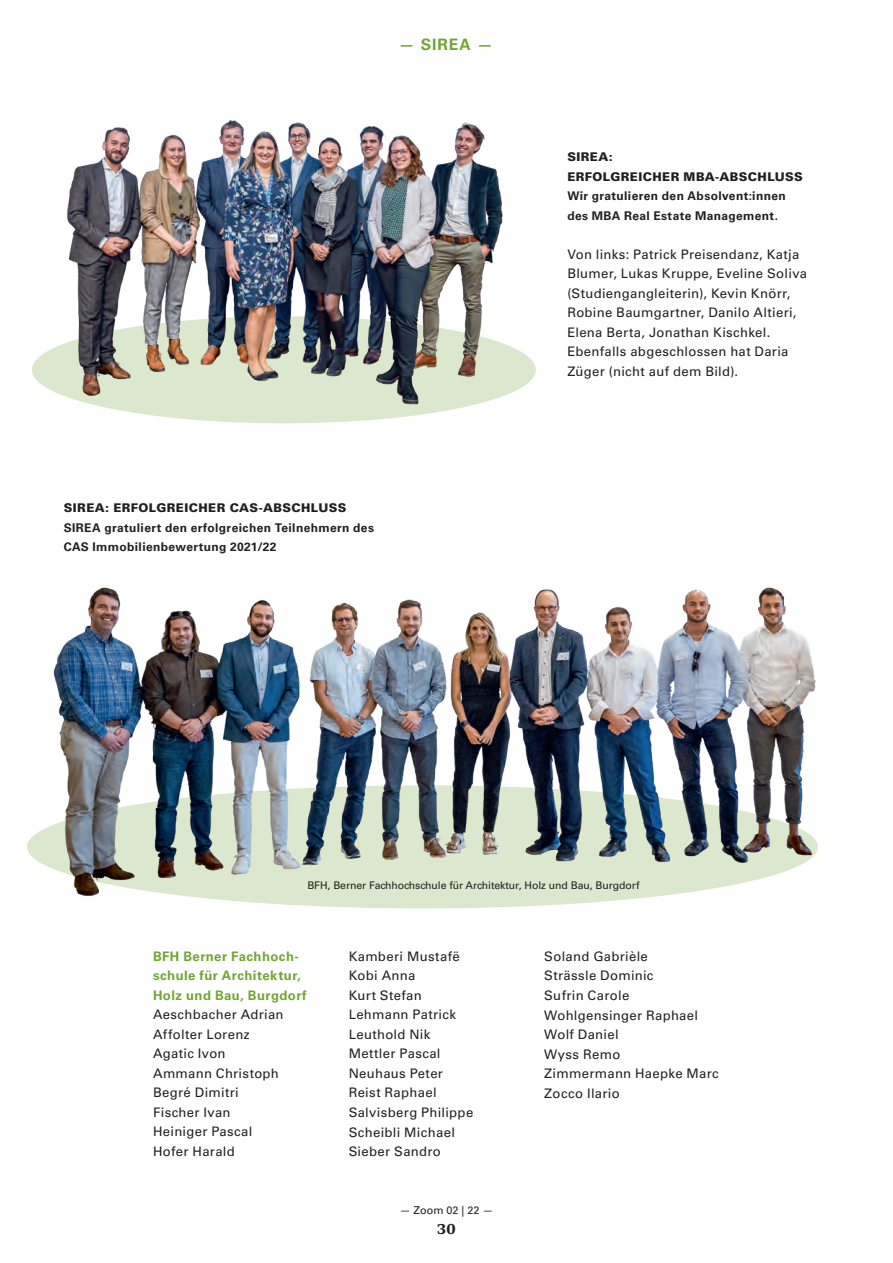
<style>
.page{position:relative;width:893px;height:1263px;background:#fff}
.page>*{position:absolute;margin:0;border:0;box-sizing:border-box;transform-origin:0 0}
.t1{font:700 15.75px "Univers LT Std";letter-spacing:.06em;color:#73a532}
.t2{font:800 15.75px "Swift";color:#231f20}
.t3{font:13.2px/19.5px "Univers LT Std";letter-spacing:.025em;color:#231f20}
.t4{font:700 13.2px/19.5px "Univers LT Std";letter-spacing:.03em;color:#73a532}
.t5{font:700 12px/19.5px "Univers LT Std";letter-spacing:.03em;color:#231f20}
.t6{font:900 12px/19.5px "Univers LT Std";letter-spacing:.035em;color:#231f20}
.t7{font:10.8px "Univers LT Std";color:#231f20}
.t8{font:10.5px "Univers LT Std";letter-spacing:-.005em;color:#231f20}
</style>
<div class="page">
<div style="left:32px;top:316px;width:504px;height:107px;background:#dce8cd;border-radius:50%"></div>
<img style="left:32px;top:120px;width:504px;height:291px">
<img style="left:30px;top:587px;width:788px;height:322px">
<p class="t1" style="left:399px;top:35px;width:96px">— SIREA —</p>
<p class="t6" style="left:64px;top:498px;width:284px">SIREA: ERFOLGREICHER CAS-ABSCHLUSS</p>
<p class="t5" style="left:64px;top:518px;width:312px">SIREA gratuliert den erfolgreichen Teilnehmern des<br>CAS Immobilienbewertung 2021/22</p>
<p class="t6" style="left:567px;top:147px;width:237px">SIREA:<br>ERFOLGREICHER MBA-ABSCHLUSS</p>
<p class="t5" style="left:567px;top:186px;width:220px">Wir gratulieren den Absolvent:innen des MBA Real Estate Management.</p>
<p class="t3" style="left:567px;top:244px;width:241px">Von links: Patrick Preisendanz, Katja Blumer, Lukas Kruppe, Eveline Soliva (Studiengangleiterin), Kevin Knörr, Robine Baumgartner, Danilo Altieri, Elena Berta, Jonathan Kischkel.<br>Ebenfalls abgeschlossen hat Daria Züger (nicht auf dem Bild).</p>
<p class="t8" style="left:307px;top:879px;width:334px">BFH, Berner Fachhochschule für Architektur, Holz und Bau, Burgdorf</p>
<p class="t4" style="left:153px;top:946px;width:155px">BFH Berner Fachhoch&shy;schule für Architektur,<br>Holz und Bau, Burgdorf</p>
<p class="t3" style="left:153px;top:1005px;width:132px">Aeschbacher Adrian<br>Affolter Lorenz<br>Agatic Ivon<br>Ammann Christoph<br>Begré Dimitri<br>Fischer Ivan<br>Heiniger Pascal<br>Hofer Harald</p>
<p class="t3" style="left:349px;top:946px;width:126px">Kamberi Mustafë<br>Kobi Anna<br>Kurt Stefan<br>Lehmann Patrick<br>Leuthold Nik<br>Mettler Pascal<br>Neuhaus Peter<br>Reist Raphael<br>Salvisberg Philippe<br>Scheibli Michael<br>Sieber Sandro</p>
<p class="t3" style="left:544px;top:947px;width:176px">Soland Gabrièle<br>Strässle Dominic<br>Sufrin Carole<br>Wohlgensinger Raphael<br>Wolf Daniel<br>Wyss Remo<br>Zimmermann Haepke Marc<br>Zocco Ilario</p>
<p class="t7" style="left:400px;top:1204px;width:95px">— Zoom 02 | 22 —</p>
<p class="t2" style="left:437px;top:1220px;width:20px">30</p>
</div>
